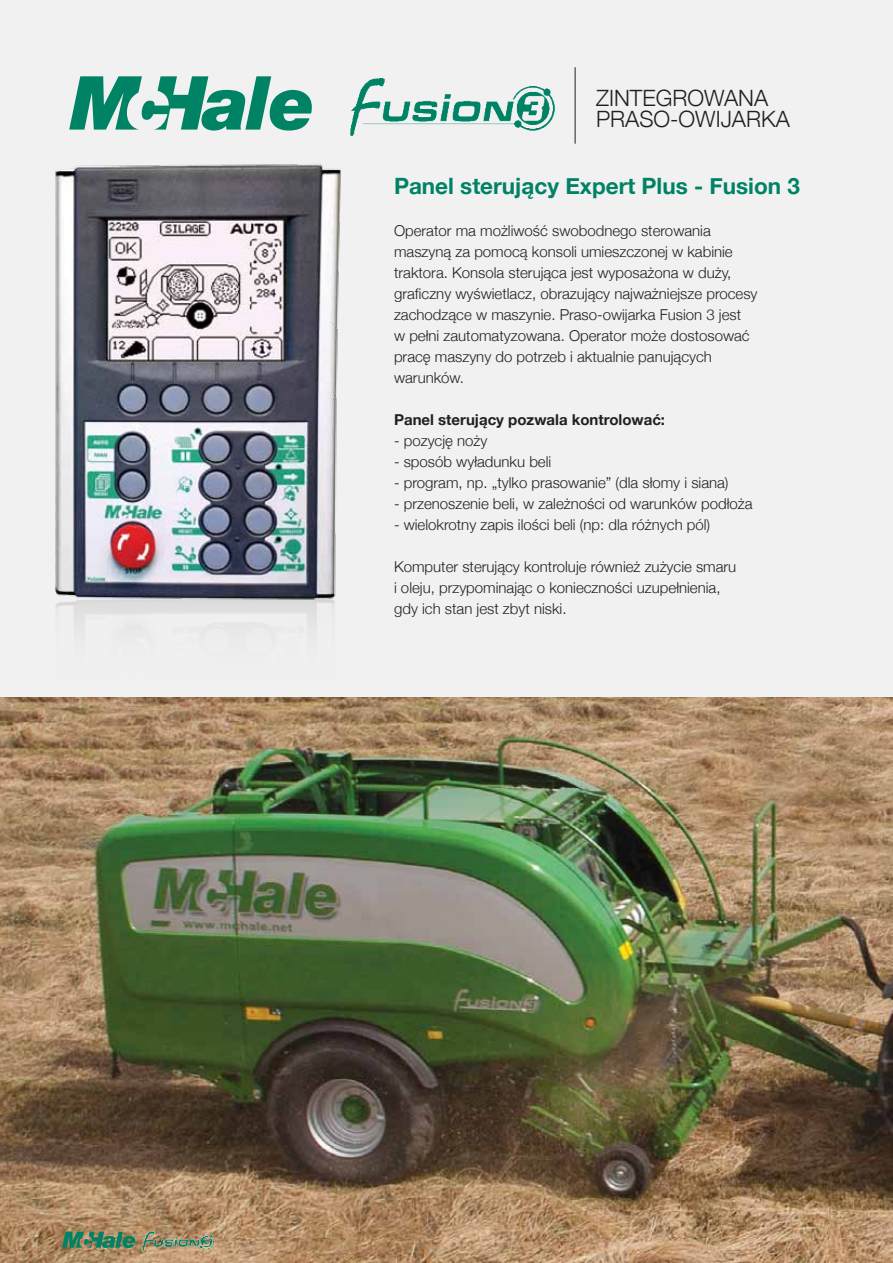
<style>
.page{position:relative;width:893px;height:1263px;background:#f1f1f2}
.page>*{position:absolute;margin:0;border:0;box-sizing:border-box;transform-origin:0 0}
.t1{font:700 22.5px "Helvetica Neue";color:#008265}
.t2{font:300 22.5px/20.7px "Helvetica Neue";color:#231f20}
.t3{font:300 15px/21px "Helvetica Neue";color:#231f20}
.t4{font:700 15px "Helvetica Neue";color:#231f20}
</style>
<div class="page">
<img style="left:0;top:697px;width:893px;height:566px">
<svg style="left:69px;top:76px;width:243px;height:55px"></svg>
<hr style="left:575px;top:67px;width:1px;height:77px;background:#231f20">
<img style="left:350px;top:78px;width:205px;height:58px">
<img style="left:55px;top:164px;width:286px;height:428px">
<img style="left:55px;top:592px;width:281px;height:40px">
<svg style="left:62px;top:1232px;width:73px;height:16px"></svg>
<img style="left:140px;top:1228px;width:76px;height:25px">
<h1 class="t2" style="left:596px;top:87px;width:195px">ZINTEGROWANA<br>PRASO-OWIJARKA</h1>
<h1 class="t1" style="left:394px;top:165px;width:407px">Panel sterujący Expert Plus - Fusion 3</h1>
<p class="t3" style="left:394px;top:220px;width:365px">Operator ma możliwość swobodnego sterowania maszyną za pomocą konsoli umieszczonej w kabinie traktora. Konsola sterująca jest wyposażona w duży, graficzny wyświetlacz, obrazujący najważniejsze procesy zachodzące w maszynie. Praso-owijarka Fusion 3 jest<br>w pełni zautomatyzowana. Operator może dostosować pracę maszyny do potrzeb i aktualnie panujących warunków.</p>
<p class="t4" style="left:394px;top:406px;width:273px">Panel sterujący pozwala kontrolować:</p>
<p class="t3" style="left:394px;top:430px;width:95px">- pozycję noży</p>
<p class="t3" style="left:394px;top:451px;width:159px">- sposób wyładunku beli</p>
<p class="t3" style="left:394px;top:472px;width:336px">- program, np. „tylko prasowanie” (dla słomy i siana)</p>
<p class="t3" style="left:394px;top:493px;width:360px">- przenoszenie beli, w zależności od warunków podłoża</p>
<p class="t3" style="left:394px;top:514px;width:318px">- wielokrotny zapis ilości beli (np: dla różnych pól)</p>
<p class="t3" style="left:394px;top:556px;width:344px">Komputer sterujący kontroluje również zużycie smaru i oleju, przypominając o konieczności uzupełnienia, gdy ich stan jest zbyt niski.</p>
</div>
